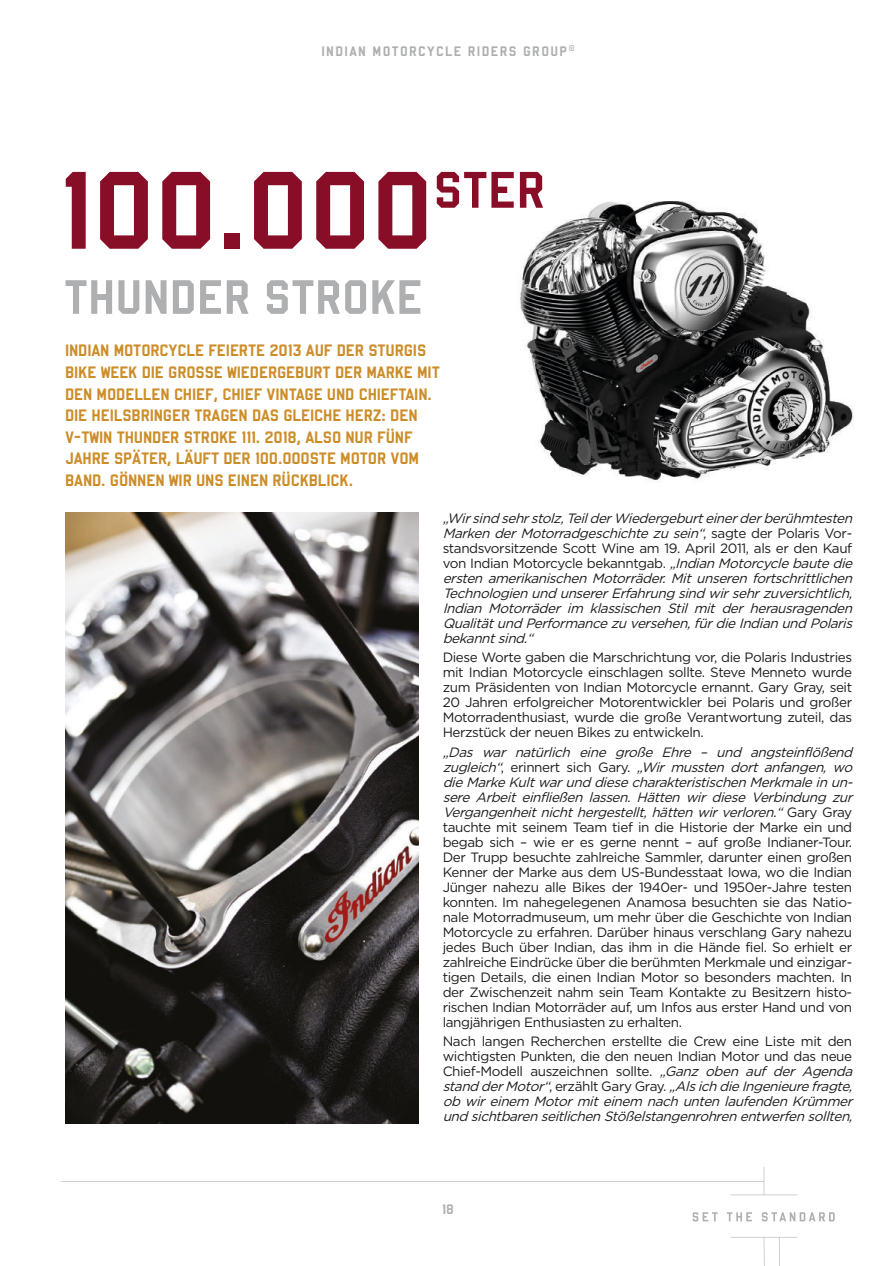
<style>
.page{position:relative;width:896px;height:1266px;background:#fff}
.page>*{position:absolute;margin:0;border:0;box-sizing:border-box;transform-origin:0 0}
.t1{font:120px "Hoboken High Sans";color:#880e27}
.t2{font:52.5px "Hoboken High Sans";color:#aeafb0}
.t3{font:18px/21.6px "Hoboken High Sans";letter-spacing:-.01em;color:#cc8d29}
.t4{font:15px "Hoboken High Sans";letter-spacing:.09em;color:#aeafb0}
.t5{font:13.5px/15px "Gotham";letter-spacing:-.03em;color:#1d1d1b;text-align:justify}
.t6{font:italic 13.5px/15px "Gotham";color:#1d1d1b}
.s1{font-style:normal}
.s2{font-style:italic}
</style>
<div class="page">
<svg style="left:61px;top:1167px;width:773px;height:98px"></svg>
<img style="left:520px;top:201px;width:334px;height:280px">
<img style="left:65px;top:513px;width:353px;height:610px">
<p class="t4" style="left:321px;top:43px;width:255px">INDIAN MOTORCYCLE RIDERS GROUP<sup>®</sup></p>
<h1 class="t1" style="left:60px;top:146px;width:487px">100.000<sup>STER</sup></h1>
<h2 class="t2" style="left:64px;top:269px;width:360px">THUNDER STROKE</h2>
<p class="t3" style="left:65px;top:340px;width:376px">INDIAN MOTORCYCLE FEIERTE 2013 AUF DER STURGIS BIKE WEEK DIE GROSSE WIEDERGEBURT DER MARKE MIT DEN MODELLEN CHIEF, CHIEF VINTAGE UND CHIEFTAIN.<br>DIE HEILSBRINGER TRAGEN DAS GLEICHE HERZ: DEN V-TWIN THUNDER STROKE 111. 2018, ALSO NUR FÜNF JAHRE SPÄTER, LÄUFT DER 100.000STE MOTOR VOM BAND. GÖNNEN WIR UNS EINEN RÜCKBLICK.</p>
<p class="t6" style="left:442px;top:510px;width:415px">„Wirsind sehrstolz,TeilderWiedergeburteinerderberühmtesten Marken der Motorradgeschichte zu sein“<span class="s1">, s a g t e d e r P o l a r i s V o r - standsvorsitzende Scott Wine am 19. April 2011, als er den Kauf von Indian Motorcycle bekanntgab.</span> „IndianMotorcyclebautedie ersten amerikanischen Motorräder. Mit unseren fortschrittlichen Technologienund unsererErfahrung sind wirsehrzuversichtlich, Indian Motorräder im klassischen Stil mit der herausragenden Qualitätund Performancezuversehen,fürdieIndianund Polaris bekanntsind.“</p>
<p class="t5" style="left:442px;top:649px;width:411px">Diese Worte gaben die Marschrichtung vor, die Polaris Industries mit Indian Motorcycle einschlagen sollte. Steve Menneto wurde zum Präsidenten von Indian Motorcycle ernannt. Gary Gray, seit 20 Jahren erfolgreicher Motorentwickler bei Polaris und großer Motorradenthusiast, wurde die große Verantwortung zuteil, das Herzstück der neuen Bikes zu entwickeln.</p>
<p class="t5" style="left:442px;top:744px;width:415px;text-align:left"><span class="s2">„Das war natürlich eine große Ehre – und angsteinflößend zugleich“</span>, e r i n n e r t s i c h G a r y . <span class="s2">„Wir mussten dort anfangen, wo dieMarkeKultwarund diesecharakteristischenMerkmaleinun&shy;sere Arbeit einfließen lassen. Hätten wir diese Verbindung zur Vergangenheitnichthergestellt,hättenwirverloren.“</span>G a r y G r a y tauchte mit seinem Team tief in die Historie der Marke ein und begab sich – wie er es gerne nennt – auf große Indianer-Tour.<br>Der Trupp besuchte zahlreiche Sammler, darunter einen großen Kenner der Marke aus dem US-Bundesstaat Iowa, wo die Indian Jünger nahezu alle Bikes der 1940er- und 1950er-Jahre testen konnten. Im nahegelegenen Anamosa besuchten sie das Natio&shy;nale Motorradmuseum, um mehr über die Geschichte von Indian Motorcycle zu erfahren. Darüber hinaus verschlang Gary nahezu jedes Buch über Indian, das ihm in die Hände fiel. So erhielt er zahlreiche Eindrücke über die berühmten Merkmale und einzigar&shy;tigen Details, die einen Indian Motor so besonders machten. In der Zwischenzeit nahm sein Team Kontakte zu Besitzern histo&shy;rischen Indian Motorräder auf, um Infos aus erster Hand und von langjährigen Enthusiasten zu erhalten.</p>
<p class="t6" style="left:442px;top:1033px;width:415px"><span class="s1">Nach langen Recherchen erstellte die Crew eine Liste mit den wichtigsten Punkten, die den neuen Indian Motor und das neue Chief-Modell auszeichnen sollte.</span> „Ganz oben auf der Agenda stand derMotor“<span class="s1">, e r z ä h l t G a r y G r a y .</span> „AlsichdieIngenieurefragte, ob wir einem Motor mit einem nach unten laufenden Krümmer und sichtbarenseitlichenStößelstangenrohrenentwerfensollten,</p>
<p class="t4" style="left:442px;top:1201px;width:13px">18</p>
</div>
